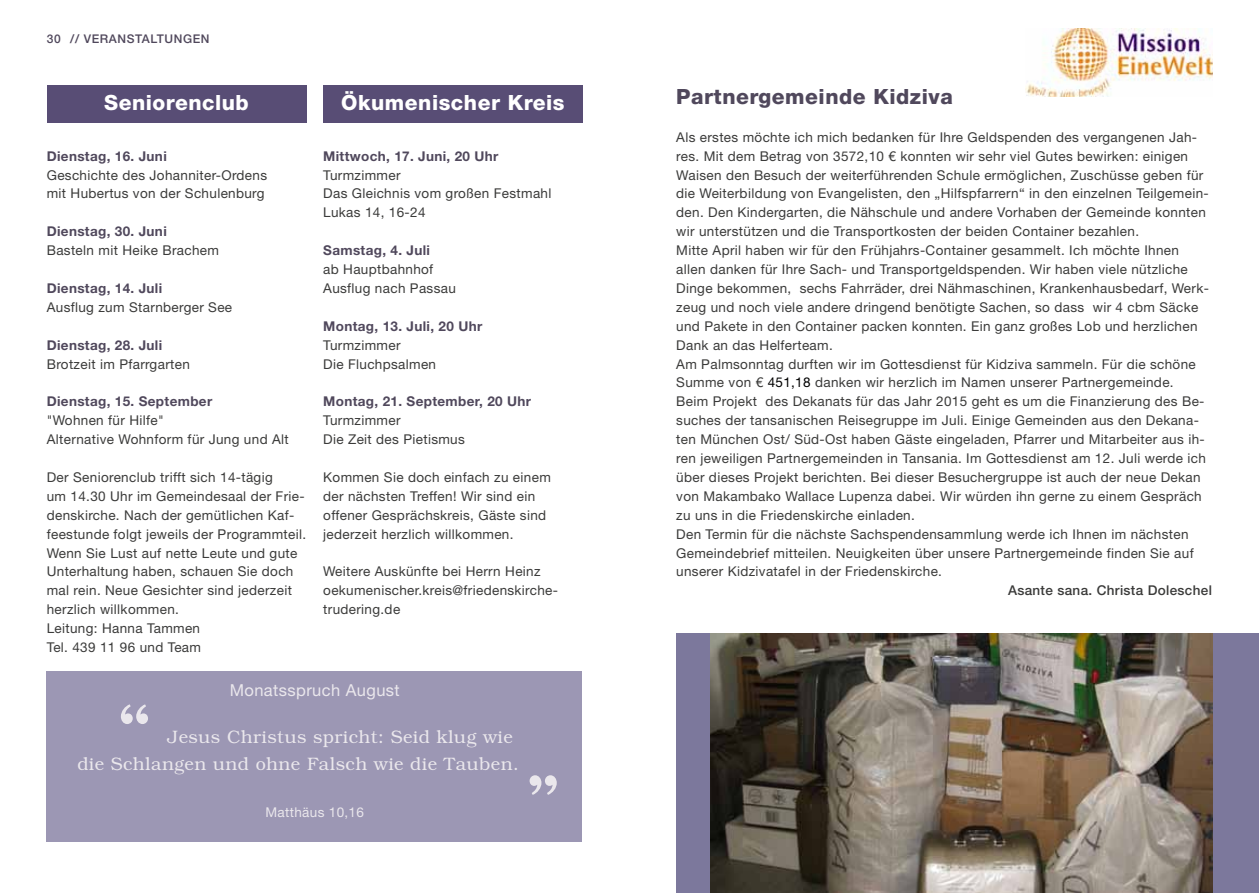
<style>
.page{position:relative;width:1259px;height:893px;background:#fff}
.page>*{position:absolute;margin:0;border:0;box-sizing:border-box;transform-origin:0 0}
.t1{font:300 90px "Bookman Std";color:#eae7ec}
.t2{font:800 21px "Helvetica Neue LT Std";letter-spacing:.025em;color:#fff}
.t3{font:800 21px "Helvetica Neue LT Std";letter-spacing:.025em;color:#50485c}
.t4{font:300 18px/27px "Bookman Std";letter-spacing:.025em;color:#eae7ec}
.t5{font:16.5px "Helvetica Neue LT Std";letter-spacing:.025em;color:#eae7ec}
.t6{font:13.5px/18.9px "Helvetica Neue LT Std";letter-spacing:.025em;color:#3b3b3a}
.t7{font:700 13.5px "Helvetica Neue LT Std";letter-spacing:.025em;color:#50485c}
.t8{font:500 13.5px "Helvetica Neue LT Std";letter-spacing:.025em;color:#3b3b3a}
.t9{font:13.5px "Helvetica Neue LT Std";letter-spacing:.025em;color:#eae7ec}
.t10{font:500 12px "Helvetica Neue LT Std";letter-spacing:.05em;color:#50485c}
.s1{color:#000}
</style>
<div class="page">
<div style="left:676px;top:633px;width:583px;height:260px;background:#7c789c"></div>
<div style="left:47px;top:85px;width:259px;height:38px;background:#584d75"></div>
<div style="left:323px;top:85px;width:260px;height:38px;background:#584d75"></div>
<img style="left:710px;top:633px;width:502px;height:260px">
<img style="left:1025px;top:28px;width:187px;height:68px">
<div style="left:47px;top:671px;width:535px;height:170px;background:#9c97b4"></div>
<p class="t10" style="left:47px;top:31px;width:15px">30</p>
<p class="t10" style="left:70px;top:31px;width:141px">// VERANSTALTUNGEN</p>
<h2 class="t2" style="left:104px;top:90px;width:146px">Seniorenclub</h2>
<p class="t7" style="left:47px;top:147px;width:122px">Dienstag, 16. Juni</p>
<p class="t6" style="left:47px;top:165px;width:222px">Geschichte des Johanniter-Ordens mit Hubertus von der Schulenburg</p>
<p class="t7" style="left:47px;top:223px;width:122px">Dienstag, 30. Juni</p>
<p class="t6" style="left:47px;top:241px;width:174px">Basteln mit Heike Brachem</p>
<p class="t7" style="left:47px;top:280px;width:117px">Dienstag, 14. Juli</p>
<p class="t6" style="left:47px;top:297px;width:187px">Ausflug zum Starnberger See</p>
<p class="t7" style="left:47px;top:336px;width:117px">Dienstag, 28. Juli</p>
<p class="t6" style="left:47px;top:354px;width:145px">Brotzeit im Pfarrgarten</p>
<p class="t7" style="left:47px;top:393px;width:167px">Dienstag, 15. September</p>
<p class="t6" style="left:47px;top:411px;width:243px">"Wohnen für Hilfe"<br>Alternative Wohnform für Jung und Alt</p>
<p class="t6" style="left:47px;top:468px;width:261px">Der Seniorenclub trifft sich 14-tägig<br>um 14.30 Uhr im Gemeindesaal der Frie&shy;denskirche. Nach der gemütlichen Kaf&shy;feestunde folgt jeweils der Programmteil.<br>Wenn Sie Lust auf nette Leute und gute Unterhaltung haben, schauen Sie doch mal rein. Neue Gesichter sind jederzeit herzlich willkommen.<br>Leitung: Hanna Tammen<br>Tel. 439 11 96 und Team</p>
<h2 class="t2" style="left:341px;top:90px;width:225px">Ökumenischer Kreis</h2>
<p class="t7" style="left:323px;top:147px;width:177px">Mittwoch, 17. Juni, 20 Uhr</p>
<p class="t6" style="left:323px;top:165px;width:230px">Turmzimmer<br>Das Gleichnis vom großen Festmahl<br>Lukas 14, 16-24</p>
<p class="t7" style="left:323px;top:242px;width:108px">Samstag, 4. Juli</p>
<p class="t6" style="left:323px;top:260px;width:134px">ab Hauptbahnhof<br>Ausflug nach Passau</p>
<p class="t7" style="left:323px;top:318px;width:161px">Montag, 13. Juli, 20 Uhr</p>
<p class="t6" style="left:323px;top:335px;width:114px">Turmzimmer<br>Die Fluchpsalmen</p>
<p class="t7" style="left:323px;top:393px;width:209px">Montag, 21. September, 20 Uhr</p>
<p class="t6" style="left:323px;top:411px;width:143px">Turmzimmer<br>Die Zeit des Pietismus</p>
<p class="t6" style="left:323px;top:468px;width:229px">Kommen Sie doch einfach zu einem der nächsten Treffen! Wir sind ein offener Gesprächskreis, Gäste sind jederzeit herzlich willkommen.</p>
<p class="t6" style="left:323px;top:562px;width:236px">Weitere Auskünfte bei Herrn Heinz oekumenischer.kreis@friedenskirche&shy;trudering.de</p>
<p class="t5" style="left:230px;top:681px;width:172px">Monatsspruch August</p>
<h1 class="t1" style="left:117px;top:685px;width:37px">“</h1>
<h3 class="t4" style="left:77px;top:724px;width:443px;text-indent:90px">Jesus Christus spricht: Seid klug wie die Schlangen und ohne Falsch wie die Tauben.</h3>
<p class="t9" style="left:265px;top:804px;width:100px">Matthäus 10,16</p>
<h1 class="t1" style="left:525px;top:703px;width:37px">„</h1>
<h2 class="t3" style="left:676px;top:84px;width:278px">Partnergemeinde Kidziva</h2>
<p class="t6" style="left:676px;top:127px;width:534px">Als erstes möchte ich mich bedanken für Ihre Geldspenden des vergangenen Jah&shy;res. Mit dem Betrag von 3572,10 € konnten wir sehr viel Gutes bewirken: einigen Waisen den Besuch der weiterführenden Schule ermöglichen, Zuschüsse geben für die Weiterbildung von Evangelisten, den „Hilfspfarrern“ in den einzelnen Teilgemein&shy;den. Den Kindergarten, die Nähschule und andere Vorhaben der Gemeinde konnten wir unterstützen und die Transportkosten der beiden Container bezahlen.<br>Mitte April haben wir für den Frühjahrs-Container gesammelt. Ich möchte Ihnen allen danken für Ihre Sach- und Transportgeldspenden. Wir haben viele nützliche Dinge bekommen, sechs Fahrräder, drei Nähmaschinen, Krankenhausbedarf, Werk&shy;zeug und noch viele andere dringend benötigte Sachen, so dass wir 4 cbm Säcke und Pakete in den Container packen konnten. Ein ganz großes Lob und herzlichen Dank an das Helferteam.<br>Am Palmsonntag durften wir im Gottesdienst für Kidziva sammeln. Für die schöne Summe von € <span class="s1">451,18</span> danken wir herzlich im Namen unserer Partnergemeinde.<br>Beim Projekt des Dekanats für das Jahr 2015 geht es um die Finanzierung des Be&shy;suches der tansanischen Reisegruppe im Juli. Einige Gemeinden aus den Dekana&shy;ten München Ost/ Süd-Ost haben Gäste eingeladen, Pfarrer und Mitarbeiter aus ih&shy;ren jeweiligen Partnergemeinden in Tansania. Im Gottesdienst am 12. Juli werde ich über dieses Projekt berichten. Bei dieser Besuchergruppe ist auch der neue Dekan von Makambako Wallace Lupenza dabei. Wir würden ihn gerne zu einem Gespräch zu uns in die Friedenskirche einladen.<br>Den Termin für die nächste Sachspendensammlung werde ich Ihnen im nächsten Gemeindebrief mitteilen. Neuigkeiten über unsere Partnergemeinde finden Sie auf unserer Kidzivatafel in der Friedenskirche.</p>
<p class="t8" style="left:1008px;top:582px;width:205px">Asante sana. Christa Doleschel</p>
</div>
